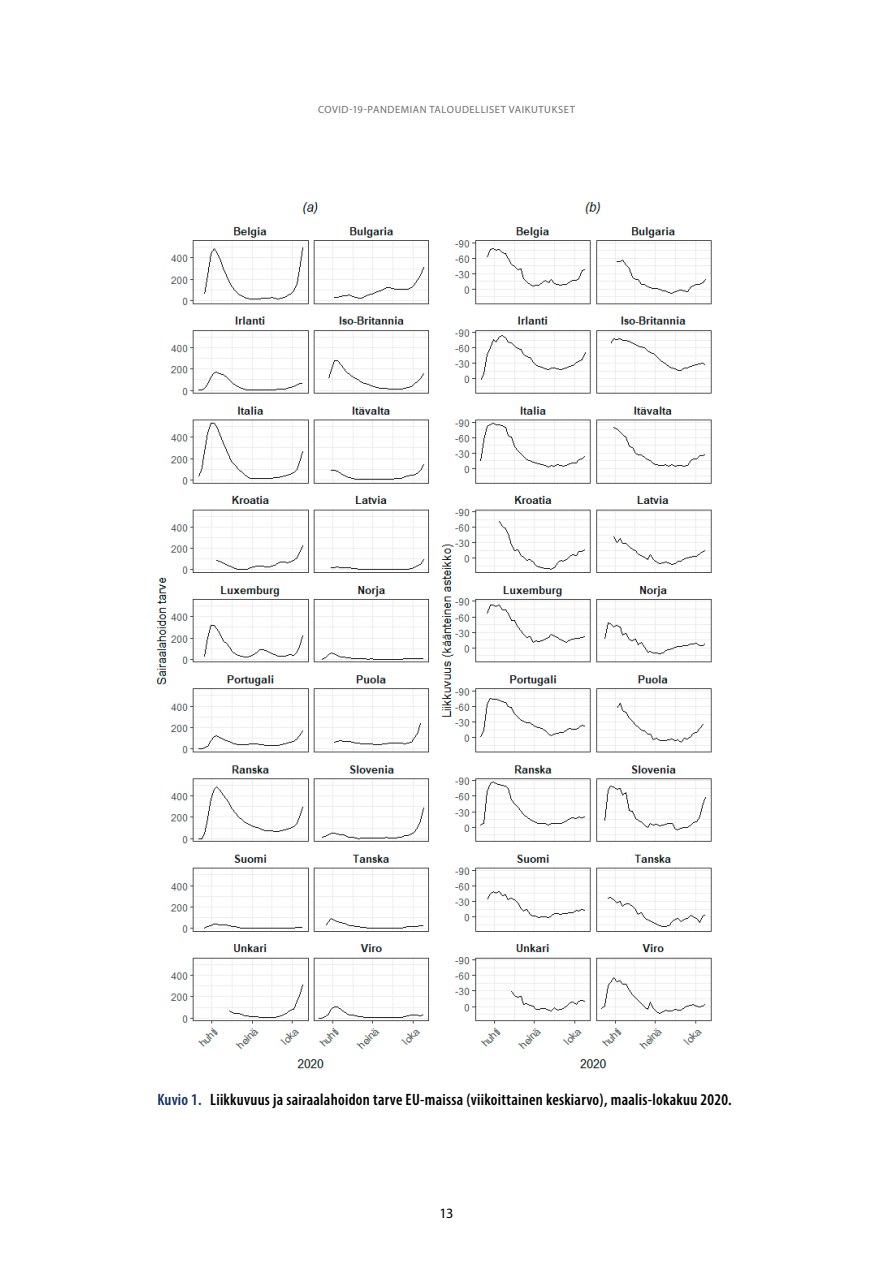
<style>
.page{position:relative;width:893px;height:1263px;background:#fff}
.page>*{position:absolute;margin:0;border:0;box-sizing:border-box;transform-origin:0 0}
._00_kuvion_otsikko{font:600 condensed 16.5px "Myriad Pro";letter-spacing:.015em;color:#000}
.t1{font:14.25px "Myriad Pro";color:#000}
.t2{font:10.5px "Myriad Pro";letter-spacing:.05em;color:#6e6e6d}
.s1{color:#143163}
</style>
<div class="page">
<img style="left:156px;top:202px;width:556px;height:867px">
<p class="t2" style="left:318px;top:103px;width:258px">COVID-19-PANDEMIAN TALOUDELLISET VAIKUTUKSET</p>
<p class="_00_kuvion_otsikko" style="left:157px;top:1089px;width:576px"><span class="s1">Kuvio 1.</span> Liikkuvuus ja sairaalahoidon tarve EU-maissa (viikoittainen keskiarvo), maalis-lokakuu 2020.</p>
<p class="t1" style="left:440px;top:1204px;width:15px">13</p>
</div>
